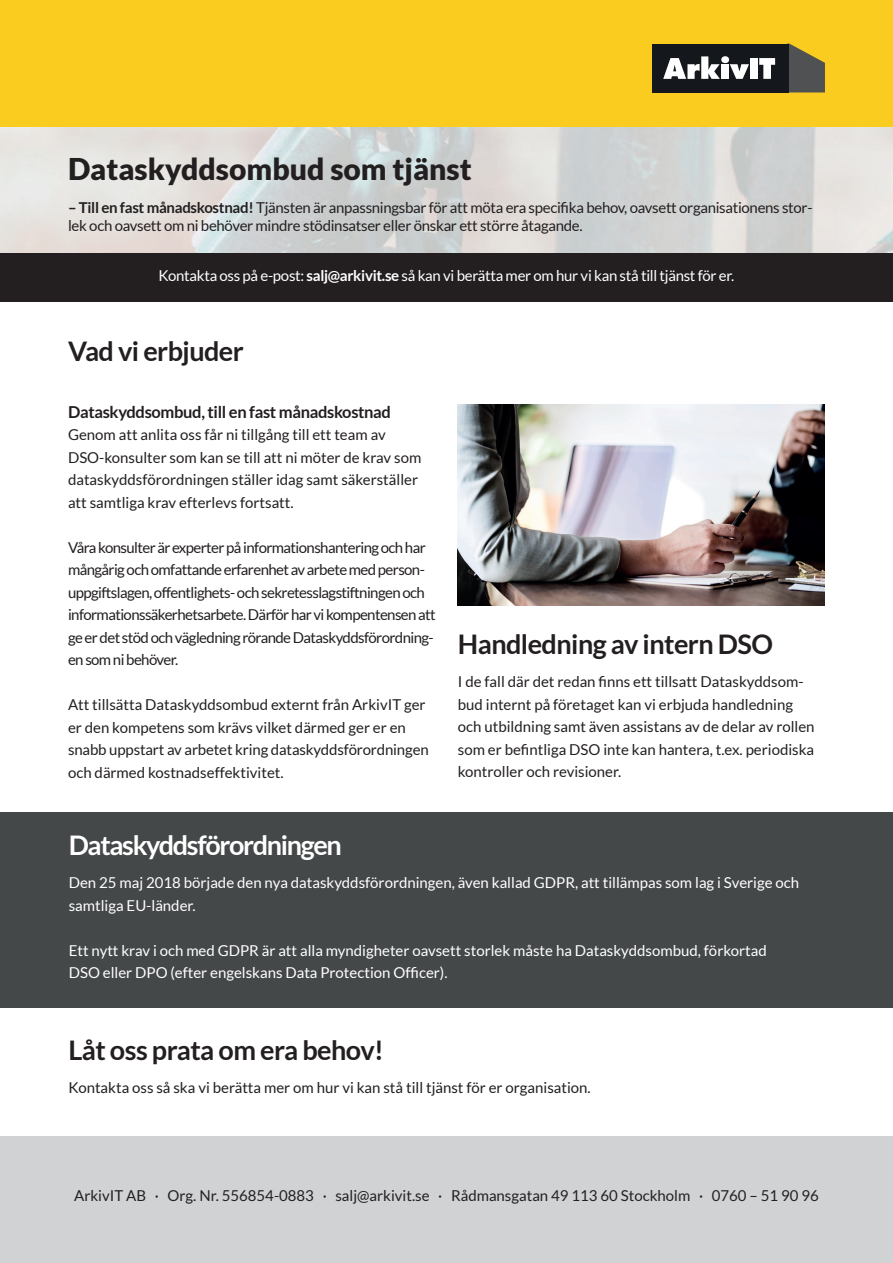
<style>
.page{position:relative;width:893px;height:1263px;background:#fff}
.page>*{position:absolute;margin:0;border:0;box-sizing:border-box;transform-origin:0 0}
.t1{font:900 30px "Lato";color:#231f20}
.t2{font:700 27px "Lato";letter-spacing:-.02em;color:#231f20}
.t3{font:700 27px "Lato";letter-spacing:-.05em;color:#fff}
.t4{font:700 16.5px "Lato";letter-spacing:-.02em;color:#231f20}
.t5{font:15px/22.5px "Lato";color:#231f20}
.t6{font:15px/22.5px "Lato";letter-spacing:-.04em;color:#231f20}
.t7{font:15px/22.5px "Lato";color:#fff}
.t8{font:15px/18px "Lato";letter-spacing:-.02em;color:#231f20}
.t9{font:15px "Lato";letter-spacing:-.02em;color:#fff}
.s1{font-weight:700}
</style>
<div class="page">
<div style="left:0;top:812px;width:893px;height:196px;background:#454849"></div>
<img style="left:457px;top:404px;width:368px;height:202px">
<div style="left:0;top:1136px;width:893px;height:127px;background:#d1d2d4"></div>
<img style="left:0;top:126px;width:893px;height:176px">
<div style="left:0;top:0;width:893px;height:126px;background:#facc1f"></div>
<svg style="left:788px;top:44px;width:37px;height:48px"></svg>
<div style="left:652px;top:44px;width:136px;height:48px;background:#14171b"></div>
<svg style="left:663px;top:56px;width:57px;height:23px"></svg>
<div style="left:722px;top:64px;width:7px;height:15px;background:#fff"></div>
<div style="left:721px;top:56px;width:8px;height:7px;background:#fff;border-radius:50%"></div>
<svg style="left:730px;top:64px;width:19px;height:15px"></svg>
<div style="left:750px;top:58px;width:8px;height:21px;background:#fff"></div>
<svg style="left:759px;top:58px;width:16px;height:21px"></svg>
<div style="left:0;top:253px;width:893px;height:48px;background:#231f20"></div>
<h1 class="t1" style="left:68px;top:151px;width:405px">Dataskyddsombud som tjänst</h1>
<p class="t8" style="left:68px;top:198px;width:746px"><span class="s1">– Till en fast månadskostnad!</span> Tjänsten är anpassningsbar för att möta era specifika behov, oavsett organisationens stor&shy;lek och oavsett om ni behöver mindre stödinsatser eller önskar ett större åtagande.</p>
<p class="t9" style="left:158px;top:268px;width:577px">Kontakta oss på e-post: <span class="s1">salj@arkivit.se</span> så kan vi berätta mer om hur vi kan stå till tjänst för er.</p>
<h2 class="t2" style="left:68px;top:336px;width:177px">Vad vi erbjuder</h2>
<p class="t4" style="left:68px;top:402px;width:324px">Dataskyddsombud, till en fast månadskostnad</p>
<p class="t5" style="left:68px;top:423px;width:355px">Genom att anlita oss får ni tillgång till ett team av DSO-konsulter som kan se till att ni möter de krav som dataskyddsförordningen ställer idag samt säkerställer att samtliga krav efterlevs fortsatt.</p>
<p class="t6" style="left:68px;top:536px;width:369px">Våra konsulter är experter på informationshantering och har mångårig och omfattande erfarenhet av arbete med person&shy;uppgiftslagen, offentlighets- och sekretesslagstiftningen och informationssäkerhetsarbete. Därför har vi kompentensen att ge er det stöd och vägledning rörande Dataskyddsförordning&shy;en som ni behöver.</p>
<p class="t5" style="left:68px;top:693px;width:362px">Att tillsätta Dataskyddsombud externt från ArkivIT ger er den kompetens som krävs vilket därmed ger er en snabb uppstart av arbetet kring dataskyddsförordningen och därmed kostnadseffektivitet.</p>
<h2 class="t2" style="left:458px;top:629px;width:317px">Handledning av intern DSO</h2>
<p class="t5" style="left:458px;top:670px;width:358px">I de fall där det redan finns ett tillsatt Dataskyddsom&shy;bud internt på företaget kan vi erbjuda handledning och utbildning samt även assistans av de delar av rollen som er befintliga DSO inte kan hantera, t.ex. periodiska kontroller och revisioner.</p>
<h2 class="t3" style="left:69px;top:830px;width:274px">Dataskyddsförordningen</h2>
<p class="t7" style="left:69px;top:871px;width:732px">Den 25 maj 2018 började den nya dataskyddsförordningen, även kallad GDPR, att tillämpas som lag i Sverige och samtliga EU-länder.</p>
<p class="t7" style="left:69px;top:939px;width:699px">Ett nytt krav i och med GDPR är att alla myndigheter oavsett storlek måste ha Dataskyddsombud, förkortad<br>DSO eller DPO (efter engelskans Data Protection Officer).</p>
<h2 class="t2" style="left:68px;top:1035px;width:317px">Låt oss prata om era behov!</h2>
<p class="t5" style="left:68px;top:1077px;width:524px">Kontakta oss så ska vi berätta mer om hur vi kan stå till tjänst för er organisation.</p>
<p class="t5" style="left:74px;top:1184px;width:746px">ArkivIT AB · Org. Nr. 556854-0883 · salj@arkivit.se · Rådmansgatan 49 113 60 Stockholm · 0760 – 51 90 96</p>
</div>
